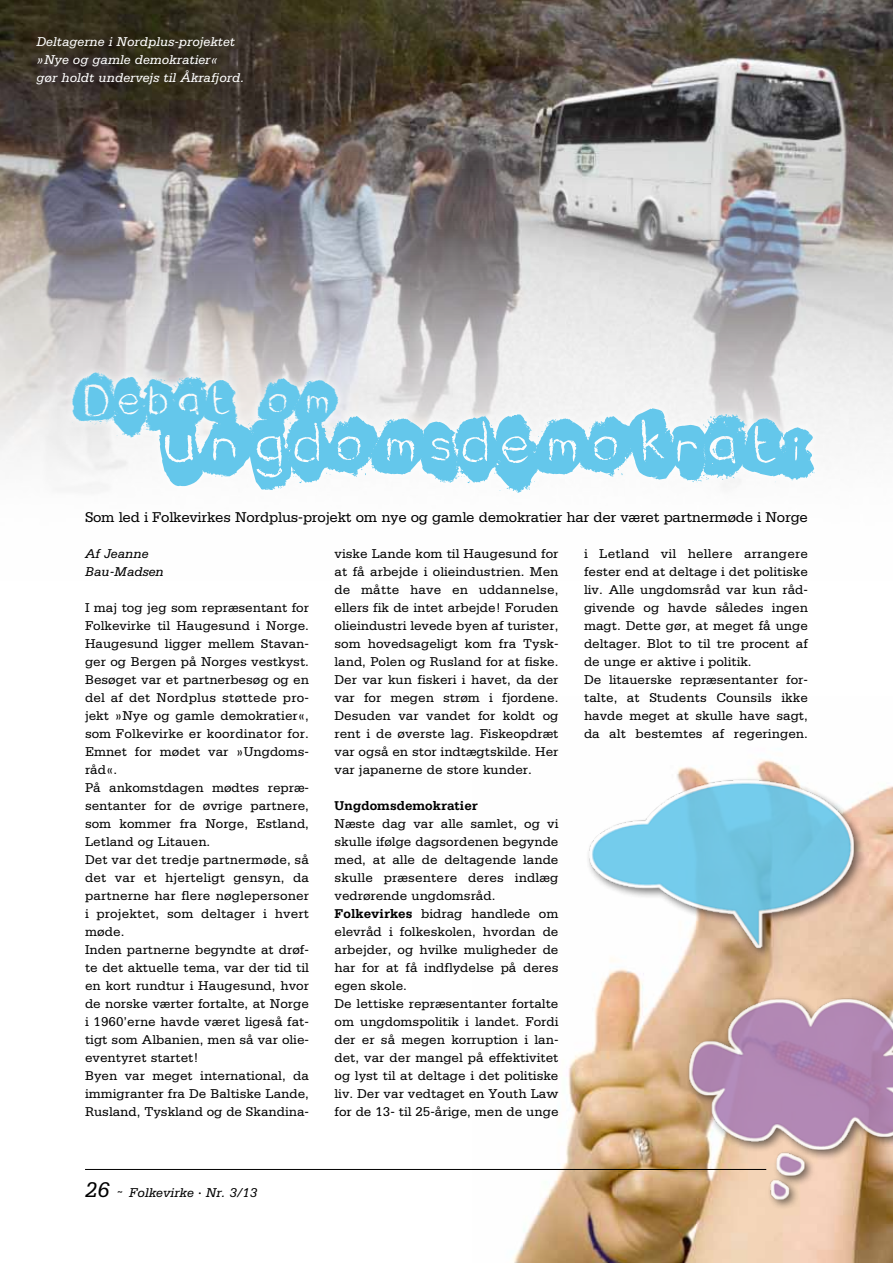
<style>
.page{position:relative;width:893px;height:1263px;background:#fff}
.page>*{position:absolute;margin:0;border:0;box-sizing:border-box;transform-origin:0 0}
.t1{font:52.5px "Coffee";letter-spacing:-.01em;color:#64c7eb}
.t2{font:40.5px "Coffee";letter-spacing:-.01em;color:#64c7eb}
.t3{font:15px "Serifa";letter-spacing:-.015em;color:#000}
.t4{font:13.5px/18px "Serifa";color:#000}
.t5{font:italic 13.5px/18px "Serifa";color:#fff}
.t6{font:italic 13.5px/18px "Serifa";color:#000}
.t7{font:700 13.5px "Serifa";color:#000}
.s1{font-size:22.5px}
.s2{font-weight:700}
</style>
<div class="page">
<img style="left:513px;top:786px;width:380px;height:477px">
<img style="left:0;top:0;width:893px;height:469px">
<hr style="left:85px;top:1169px;width:681px;height:1px;background:#000">
<img style="left:656px;top:962px;width:237px;height:252px">
<img style="left:574px;top:759px;width:286px;height:219px">
<svg style="left:64px;top:363px;width:759px;height:124px"></svg>
<p class="t5" style="left:37px;top:33px;width:209px">Deltagerne i Nordplus-projektet »Nye og gamle demokratier«<br>gør holdt undervejs til Åkrafjord.</p>
<h2 class="t2" style="left:77px;top:377px;width:260px">Debat om</h2>
<h1 class="t1" style="left:161px;top:414px;width:652px">ungdomsdemokrati</h1>
<p class="t3" style="left:85px;top:509px;width:724px">Som led i Folkevirkes Nordplus-projekt om nye og gamle demokratier har der været partnermøde i Norge</p>
<p class="t6" style="left:85px;top:545px;width:80px">Af Jeanne<br>Bau-Madsen</p>
<p class="t4" style="left:85px;top:598px;width:225px">I maj tog jeg som repræsentant for<br>Folkevirke til Haugesund i Norge.<br>Haugesund ligger mellem Stavan&shy;ger og Bergen på Norges vestkyst.<br>Besøget var et partnerbesøg og en del af det Nordplus støttede pro&shy;jekt »Nye og gamle demokratier«, som Folkevirke er koordinator for.<br>Emnet for mødet var »Ungdoms&shy;råd«.<br>På ankomstdagen mødtes repræ&shy;sentanter for de øvrige partnere, som kommer fra Norge, Estland,<br>Letland og Litauen.<br>Det var det tredje partnermøde, så det var et hjerteligt gensyn, da partnerne har flere nøglepersoner i projektet, som deltager i hvert møde.<br>Inden partnerne begyndte at drøf&shy;te det aktuelle tema, var der tid til en kort rundtur i Haugesund, hvor de norske værter fortalte, at Norge i 1960’erne havde været ligeså fat&shy;tigt som Albanien, men så var olie&shy;eventyret startet!<br>Byen var meget international, da immigranter fra De Baltiske Lande,<br>Rusland, Tyskland og de Skandina-</p>
<p class="t6" style="left:85px;top:1183px;width:174px"><span class="s1">26</span> ˜ Folkevirke · Nr. 3/13</p>
<p class="t4" style="left:334px;top:544px;width:225px">viske Lande kom til Haugesund for at få arbejde i olieindustrien. Men de måtte have en uddannelse, ellers fik de intet arbejde! Foruden olieindustri levede byen af turister, som hovedsageligt kom fra Tysk&shy;land, Polen og Rusland for at fiske.<br>Der var kun fiskeri i havet, da der var for megen strøm i fjordene.<br>Desuden var vandet for koldt og rent i de øverste lag. Fiskeopdræt var også en stor indtægtskilde. Her var japanerne de store kunder.</p>
<p class="t7" style="left:334px;top:797px;width:145px">Ungdomsdemokratier</p>
<p class="t4" style="left:334px;top:814px;width:225px">Næste dag var alle samlet, og vi skulle ifølge dagsordenen begynde med, at alle de deltagende lande skulle præsentere deres indlæg vedrørende ungdomsråd.<br><span class="s2">Folkevirkes</span> bidrag handlede om elevråd i folkeskolen, hvordan de arbejder, og hvilke muligheder de har for at få indflydelse på deres egen skole.<br>De lettiske repræsentanter fortalte om ungdomspolitik i landet. Fordi der er så megen korruption i lan&shy;det, var der mangel på effektivitet og lyst til at deltage i det politiske liv. Der var vedtaget en Youth Law for de 13- til 25-årige, men de unge</p>
<p class="t4" style="left:584px;top:544px;width:226px">i Letland vil hellere arrangere fester end at deltage i det politiske liv. Alle ungdomsråd var kun råd&shy;givende og havde således ingen magt. Dette gør, at meget få unge deltager. Blot to til tre procent af de unge er aktive i politik.<br>De litauerske repræsentanter for&shy;talte, at Students Counsils ikke havde meget at skulle have sagt, da alt bestemtes af regeringen.</p>
</div>
